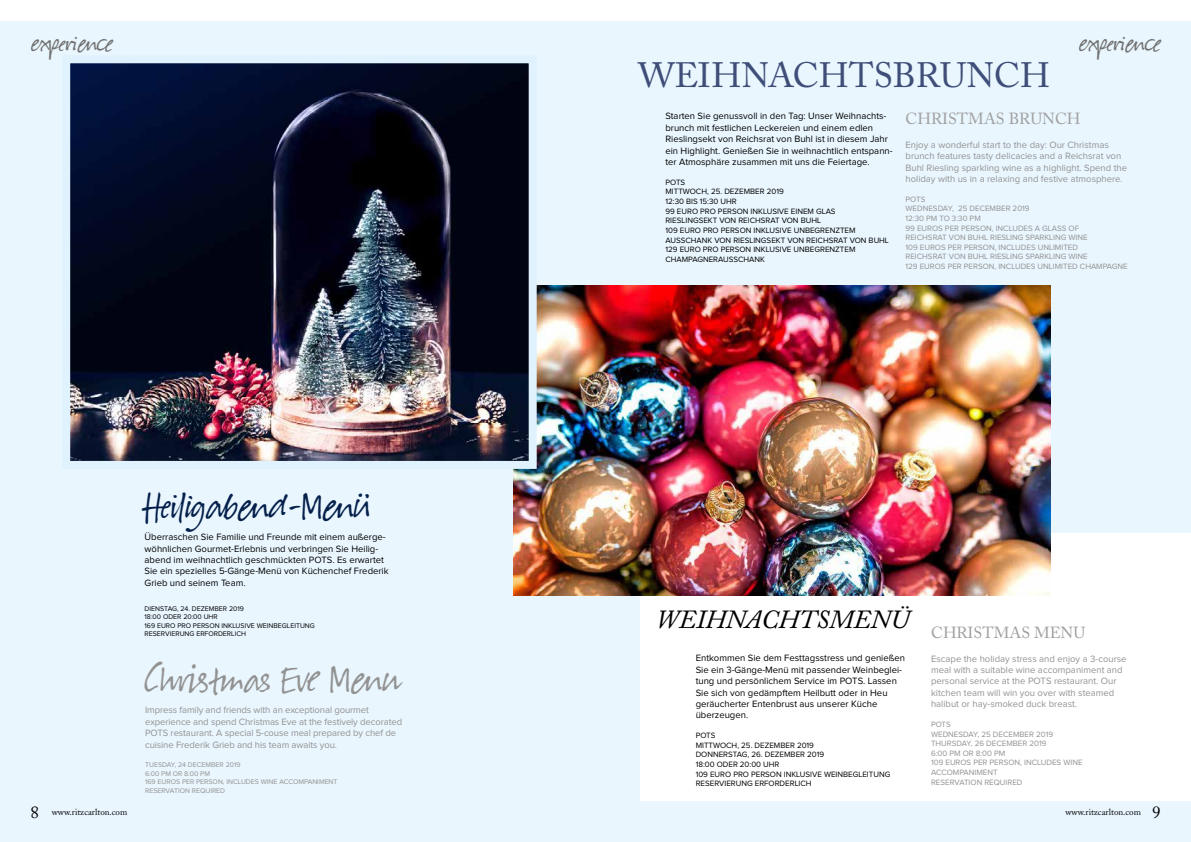
<style>
.page{position:relative;width:1191px;height:842px;background:#fff}
.page>*{position:absolute;margin:0;border:0;box-sizing:border-box;transform-origin:0 0}
.t1{font:48px "Suomi Hand Script";color:#04204b}
.t2{font:48px "Suomi Hand Script";color:#929292}
.t3{font:35px "Adobe Caslon";color:#3f4e79}
.t4{font:30px "Suomi Hand Script";color:#706f6f}
.t5{font:italic 26px "Adobe Caslon";color:#000}
.t6{font:16px "Adobe Caslon";color:#9f9f9f}
.t7{font:9.5px/11.4px "Proxima Nova";color:#000}
.t8{font:9.5px/11.4px "Proxima Nova";color:#929292}
.t9{font:9px "Adobe Caslon";color:#000}
.t10{font:8px/9.6px "Proxima Nova";color:#000}
.t11{font:8px/9.6px "Proxima Nova";color:#929292}
.t12{font:7px/8.4px "Proxima Nova";color:#000}
.t13{font:7px/8.4px "Proxima Nova";color:#929292}
.s1{font-size:17px}
</style>
<div class="page">
<div style="left:0;top:21px;width:1191px;height:821px;background:#e9f6fe"></div>
<div style="left:641px;top:533px;width:550px;height:268px;background:#fff"></div>
<img style="left:513px;top:285px;width:537px;height:310px">
<img style="left:71px;top:64px;width:457px;height:396px">
<div style="left:62px;top:55px;width:475px;height:414px;border:8px solid #dff2fd"></div>
<h3 class="t4" style="left:31px;top:27px;width:84px">experience</h3>
<h3 class="t4" style="left:1078px;top:27px;width:84px">experience</h3>
<h2 class="t3" style="left:638px;top:55px;width:413px">WEIHNACHTSBRUNCH</h2>
<h1 class="t1" style="left:145px;top:482px;width:227px">Heiligabend-Menü</h1>
<p class="t7" style="left:145px;top:532px;width:245px">Überraschen Sie Familie und Freunde mit einem außerge&shy;wöhnlichen Gourmet-Erlebnis und verbringen Sie Heilig&shy;abend im weihnachtlich geschmückten POTS. Es erwartet Sie ein spezielles 5-Gänge-Menü von Küchenchef Frederik Grieb und seinem Team.</p>
<p class="t12" style="left:145px;top:605px;width:172px">DIENSTAG, 24. DEZEMBER 2019<br>18:00 ODER 20:00 UHR<br>169 EURO PRO PERSON INKLUSIVE WEINBEGLEITUNG<br>RESERVIERUNG ERFORDERLICH</p>
<h1 class="t2" style="left:145px;top:654px;width:257px">Christmas Eve Menu</h1>
<p class="t8" style="left:145px;top:705px;width:258px">Impress family and friends with an exceptional gourmet experience and spend Christmas Eve at the festively decorated POTS restaurant. A special 5-couse meal prepared by chef de cuisine Frederik Grieb and his team awaits you.</p>
<p class="t13" style="left:145px;top:761px;width:194px">TUESDAY, 24 DECEMBER 2019<br>6:00 PM OR 8:00 PM<br>169 EUROS PER PERSON, INCLUDES WINE ACCOMPANIMENT<br>RESERVATION REQUIRED</p>
<p class="t7" style="left:665px;top:111px;width:229px">Starten Sie genussvoll in den Tag: Unser Weihnachts&shy;brunch mit festlichen Leckereien und einem edlen Rieslingsekt von Reichsrat von Buhl ist in diesem Jahr ein Highlight. Genießen Sie in weihnachtlich entspann&shy;ter Atmosphäre zusammen mit uns die Feiertage.</p>
<p class="t10" style="left:665px;top:178px;width:225px">POTS<br>MITTWOCH, 25. DEZEMBER 2019<br>12:30 BIS 15:30 UHR<br>99 EURO PRO PERSON INKLUSIVE EINEM GLAS<br>RIESLINGSEKT VON REICHSRAT VON BUHL<br>109 EURO PRO PERSON INKLUSIVE UNBEGRENZTEM<br>AUSSCHANK VON RIESLINGSEKT VON REICHSRAT VON BUHL<br>129 EURO PRO PERSON INKLUSIVE UNBEGRENZTEM<br>CHAMPAGNERAUSSCHANK</p>
<h3 class="t6" style="left:905px;top:109px;width:177px">CHRISTMAS BRUNCH</h3>
<p class="t8" style="left:905px;top:139px;width:223px">Enjoy a wonderful start to the day: Our Christmas brunch features tasty delicacies and a Reichsrat von Buhl Riesling sparkling wine as a highlight. Spend the holiday with us in a relaxing and festive atmosphere.</p>
<p class="t11" style="left:905px;top:195px;width:224px">POTS<br>WEDNESDAY, 25 DECEMBER 2019<br>12:30 PM TO 3:30 PM<br>99 EUROS PER PERSON, INCLUDES A GLASS OF<br>REICHSRAT VON BUHL RIESLING SPARKLING WINE<br>109 EUROS PER PERSON, INCLUDES UNLIMITED<br>REICHSRAT VON BUHL RIESLING SPARKLING WINE<br>129 EUROS PER PERSON, INCLUDES UNLIMITED CHAMPAGNE</p>
<h3 class="t5" style="left:656px;top:605px;width:255px">WEIHNACHTSMENÜ</h3>
<p class="t7" style="left:695px;top:653px;width:211px">Entkommen Sie dem Festtagsstress und genießen Sie ein 3-Gänge-Menü mit passender Weinbeglei&shy;tung und persönlichem Service im POTS. Lassen Sie sich von gedämpftem Heilbutt oder in Heu geräucherter Entenbrust aus unserer Küche überzeugen.</p>
<p class="t10" style="left:695px;top:731px;width:196px">POTS<br>MITTWOCH, 25. DEZEMBER 2019<br>DONNERSTAG, 26. DEZEMBER 2019<br>18:00 ODER 20:00 UHR<br>109 EURO PRO PERSON INKLUSIVE WEINBEGLEITUNG<br>RESERVIERUNG ERFORDERLICH</p>
<h3 class="t6" style="left:931px;top:623px;width:156px">CHRISTMAS MENU</h3>
<p class="t8" style="left:931px;top:653px;width:197px">Escape the holiday stress and enjoy a 3-course meal with a suitable wine accompaniment and personal service at the POTS restaurant. Our kitchen team will win you over with steamed halibut or hay-smoked duck breast.</p>
<p class="t11" style="left:931px;top:720px;width:153px">POTS<br>WEDNESDAY, 25 DECEMBER 2019<br>THURSDAY, 26 DECEMBER 2019<br>6:00 PM OR 8:00 PM<br>109 EUROS PER PERSON, INCLUDES WINE<br>ACCOMPANIMENT<br>RESERVATION REQUIRED</p>
<p class="t9" style="left:30px;top:807px;width:98px"><span class="s1">8</span> www.ritzcarlton.com</p>
<p class="t9" style="left:1065px;top:807px;width:97px">www.ritzcarlton.com <span class="s1">9</span></p>
</div>
